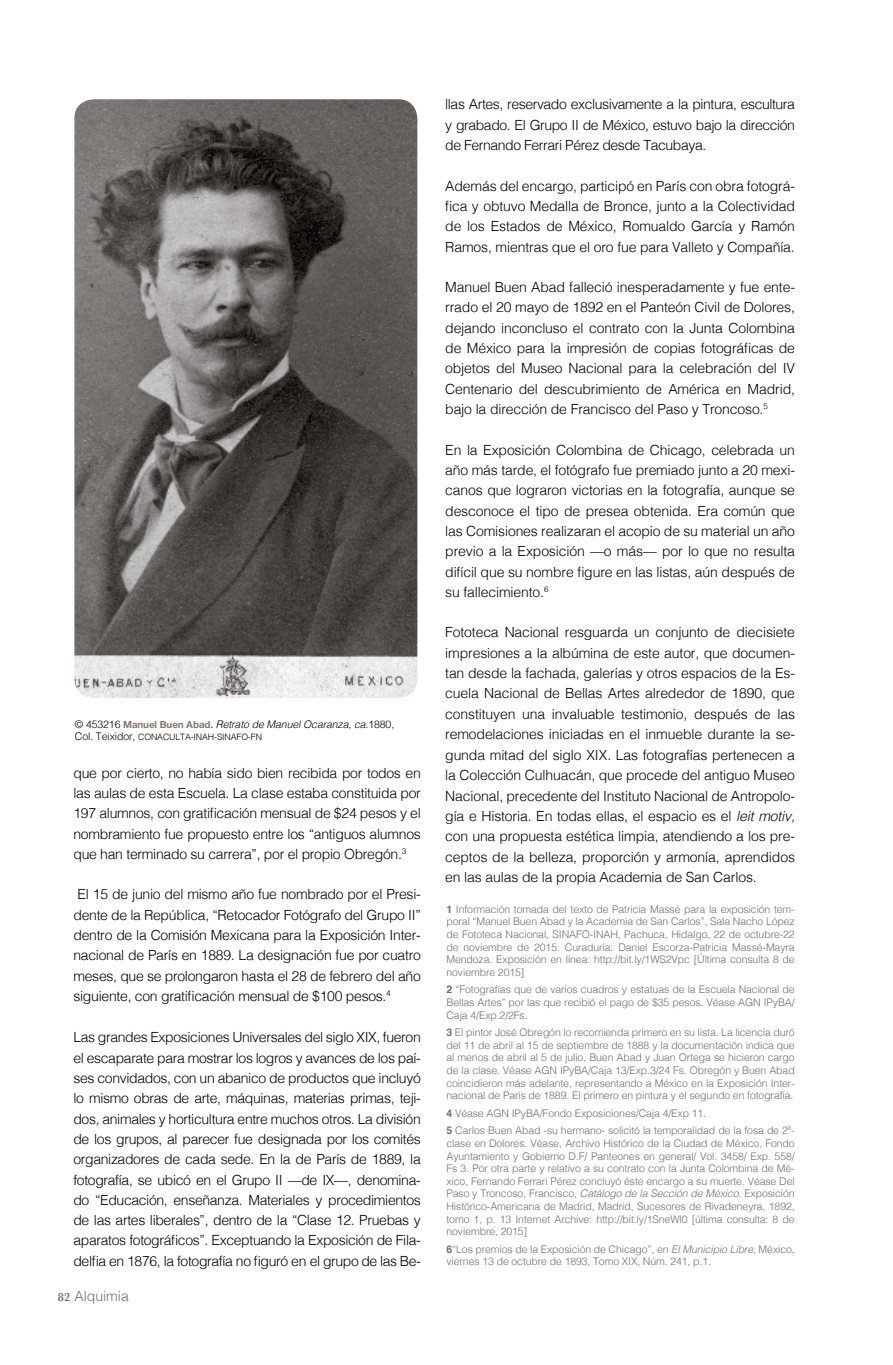
<style>
.page{position:relative;width:893px;height:1365px;background:#fff}
.page>*{position:absolute;margin:0;border:0;box-sizing:border-box;transform-origin:0 0}
.t1{font:300 14px/20.3px "Helvetica";letter-spacing:-.01em;color:#000;text-align:justify}
.t2{font:300 14px "Helvetica";color:#6d6e71}
.t3{font:300 10.5px/12.6px "Helvetica";letter-spacing:-.01em;color:#6d6e71;text-align:justify}
.t4{font:italic 300 10.5px "Helvetica";letter-spacing:-.01em;color:#000}
.t5{font:300 8.75px "Helvetica";letter-spacing:-.01em;color:#000}
.s1{font-style:normal}
.s2{font-family:"Nimbus San Nov T";font-weight:700;font-style:normal;color:#86786f}
.s3{font-size:10.5px}
.s4{font-family:"Baskerville";font-weight:600;font-size:12.25px}
.s5{font-style:italic}
.s6{font-weight:700}
</style>
<div class="page">
<img style="left:74px;top:99px;width:343px;height:599px">
<p class="t4" style="left:75px;top:715px;width:321px"><span class="s1">© 453216</span> <span class="s2">Manuel Buen Abad.</span> Retrato de Manuel Ocaranza<span class="s1">,</span> ca.<span class="s1">1880,</span></p>
<p class="t5" style="left:75px;top:729px;width:189px"><span class="s3">Col. Teixidor,</span> CONACULTA-INAH-SINAFO-FN</p>
<p class="t1" style="left:73px;top:761px;width:349px">que por cierto, no había sido bien recibida por todos en las aulas de esta Escuela. La clase estaba constituida por 197 alumnos, con gratificación mensual de $24 pesos y el nombramiento fue propuesto entre los “antiguos alumnos que han terminado su carrera”, por el propio Obregón.<sup>3</sup></p>
<p class="t1" style="left:73px;top:883px;width:349px;text-indent:4px">El 15 de junio del mismo año fue nombrado por el Presi&shy;dente de la República, “Retocador Fotógrafo del Grupo II” dentro de la Comisión Mexicana para la Exposición Inter&shy;nacional de París en 1889. La designación fue por cuatro meses, que se prolongaron hasta el 28 de febrero del año siguiente, con gratificación mensual de $100 pesos.<sup>4</sup></p>
<p class="t1" style="left:73px;top:1026px;width:349px">Las grandes Exposiciones Universales del siglo XIX, fueron el escaparate para mostrar los logros y avances de los paí&shy;ses convidados, con un abanico de productos que incluyó lo mismo obras de arte, máquinas, materias primas, teji&shy;dos, animales y horticultura entre muchos otros. La división de los grupos, al parecer fue designada por los comités organizadores de cada sede. En la de París de 1889, la fotografía, se ubicó en el Grupo II —de IX—, denomina&shy;do “Educación, enseñanza. Materiales y procedimientos de las artes liberales”, dentro de la “Clase 12. Pruebas y aparatos fotográficos”. Exceptuando la Exposición de Fila&shy;delfia en 1876, la fotografía no figuró en el grupo de las Be-</p>
<p class="t2" style="left:58px;top:1283px;width:72px"><span class="s4">82</span> Alquimia</p>
<p class="t1" style="left:445px;top:93px;width:351px">llas Artes, reservado exclusivamente a la pintura, escultura y grabado. El Grupo II de México, estuvo bajo la dirección de Fernando Ferrari Pérez desde Tacubaya.</p>
<p class="t1" style="left:445px;top:174px;width:351px">Además del encargo, participó en París con obra fotográ&shy;fica y obtuvo Medalla de Bronce, junto a la Colectividad de los Estados de México, Romualdo García y Ramón Ramos, mientras que el oro fue para Valleto y Compañía.</p>
<p class="t1" style="left:445px;top:276px;width:351px">Manuel Buen Abad falleció inesperadamente y fue ente&shy;rrado el 20 mayo de 1892 en el Panteón Civil de Dolores, dejando inconcluso el contrato con la Junta Colombina de México para la impresión de copias fotográficas de objetos del Museo Nacional para la celebración del IV Centenario del descubrimiento de América en Madrid, bajo la dirección de Francisco del Paso y Troncoso.<sup>5</sup></p>
<p class="t1" style="left:445px;top:438px;width:351px">En la Exposición Colombina de Chicago, celebrada un año más tarde, el fotógrafo fue premiado junto a 20 mexi&shy;canos que lograron victorias en la fotografía, aunque se desconoce el tipo de presea obtenida. Era común que las Comisiones realizaran el acopio de su material un año previo a la Exposición —o más— por lo que no resulta difícil que su nombre figure en las listas, aún después de su fallecimiento.<sup>6</sup></p>
<p class="t1" style="left:445px;top:621px;width:351px">Fototeca Nacional resguarda un conjunto de diecisiete impresiones a la albúmina de este autor, que documen&shy;tan desde la fachada, galerías y otros espacios de la Es&shy;cuela Nacional de Bellas Artes alrededor de 1890, que constituyen una invaluable testimonio, después de las remodelaciones iniciadas en el inmueble durante la se&shy;gunda mitad del siglo XIX. Las fotografías pertenecen a la Colección Culhuacán, que procede del antiguo Museo Nacional, precedente del Instituto Nacional de Antropolo&shy;gía e Historia. En todas ellas, el espacio es el <span class="s5">leit motiv, </span>con una propuesta estética limpia, atendiendo a los pre&shy;ceptos de la belleza, proporción y armonía, aprendidos en las aulas de la propia Academia de San Carlos.</p>
<p class="t3" style="left:446px;top:901px;width:350px"><span class="s6">1</span> Información tomada del texto de Patricia Massé para la exposición tem&shy;poral “Manuel Buen Abad y la Academia de San Carlos”, Sala Nacho López de Fototeca Nacional, SINAFO-INAH, Pachuca, Hidalgo, 22 de octubre-22 de noviembre de 2015. Curaduría: Daniel Escorza-Patricia Massé-Mayra Mendoza. Exposición en línea: http://bit.ly/1WS2Vpc [Última consulta 8 de noviembre 2015]</p>
<p class="t3" style="left:446px;top:982px;width:350px"><span class="s6">2</span> “Fotografías que de varios cuadros y estatuas de la Escuela Nacional de Bellas Artes” por las que recibió el pago de $35 pesos. Véase AGN IPyBA/ Caja 4/Exp.2/2Fs.</p>
<p class="t3" style="left:446px;top:1025px;width:350px"><span class="s6">3</span> El pintor José Obregón lo recomienda primero en su lista. La licencia duró del 11 de abril al 15 de septiembre de 1888 y la documentación indica que al menos de abril al 5 de julio, Buen Abad y Juan Ortega se hicieron cargo de la clase. Véase AGN IPyBA/Caja 13/Exp.3/24 Fs. Obregón y Buen Abad coincidieron más adelante, representando a México en la Exposición Inter&shy;nacional de París de 1889. El primero en pintura y el segundo en fotografía.</p>
<p class="t3" style="left:446px;top:1103px;width:350px;line-height:17.5px"><span class="s6">4</span> Véase AGN IPyBA/Fondo Exposiciones/Caja 4/Exp 11.<br><span class="s6">5</span> Carlos Buen Abad -su hermano- solicitó la temporalidad de la fosa de 2ª-</p>
<p class="t3" style="left:446px;top:1135px;width:350px">clase en Dolores. Véase, Archivo Histórico de la Ciudad de México, Fondo Ayuntamiento y Gobierno D.F/ Panteones en general/ Vol. 3458/ Exp. 558/ Fs 3. Por otra parte y relativo a su contrato con la Junta Colombina de Mé&shy;xico, Fernando Ferrari Pérez concluyó éste encargo a su muerte. Véase Del Paso y Troncoso, Francisco, <span class="s5">Catálogo de la Sección de México</span>. Exposición Histórico-Americana de Madrid, Madrid, Sucesores de Rivadeneyra, 1892, tomo 1, p. 13 Internet Archive: http://bit.ly/1SneWl0 [última consulta: 8 de noviembre, 2015]</p>
<p class="t3" style="left:446px;top:1241px;width:350px"><span class="s6">6</span>“Los premios de la Exposición de Chicago”, en <span class="s5">El Municipio Libre</span>, México, viernes 13 de octubre de 1893, Tomo XIX, Núm. 241, p.1.</p>
</div>
